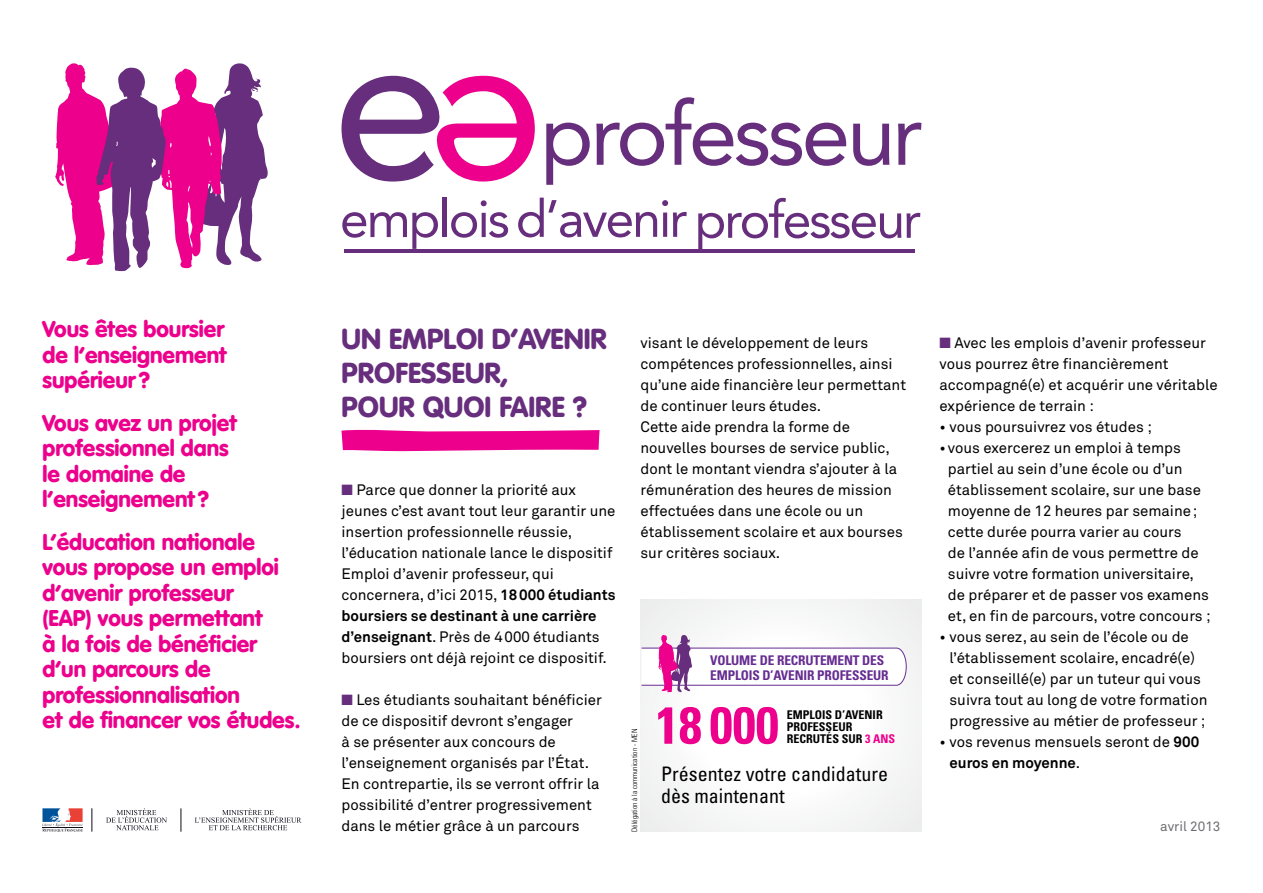
<style>
.page{position:relative;width:1263px;height:893px;background:#fff}
.page>*{position:absolute;margin:0;border:0;box-sizing:border-box;transform-origin:0 0}
.t1{font:700 condensed 52.05px "Univers";color:#ec008c}
.t2{font:900 28.5px/34.2px "VAG Rounded";color:#662e7c}
.t3{font:900 22.5px/25.5px "VAG Rounded";color:#ec008c}
.t4{font:condensed 20.1px/21.3px "Univers";color:#000}
.t5{font:15px/21px "Akkurat";color:#000}
.t6{font:13.5px "Akkurat";color:#6d6e71}
.t7{font:700 condensed 13.35px/14.7px "Univers";letter-spacing:-.01em;color:#662d91}
.t8{font:700 condensed 12px/12px "Univers";color:#000}
.t9{font:300 condensed 7.5px "Univers";color:#000}
.s1{color:#662e7c}
.s2{font-weight:700}
.s3{color:#ec008c}
</style>
<div class="page">
<svg style="left:341px;top:76px;width:194px;height:106px"></svg>
<svg style="left:342px;top:212px;width:96px;height:37px"></svg>
<div style="left:442px;top:198px;width:5px;height:39px;background:#662e7c"></div>
<svg style="left:451px;top:200px;width:57px;height:38px"></svg>
<svg style="left:518px;top:198px;width:169px;height:39px"></svg>
<hr style="left:344px;top:249px;width:571px;height:3px;background:#662e7c">
<svg style="left:698px;top:198px;width:222px;height:51px"></svg>
<svg style="left:546px;top:123px;width:44px;height:62px"></svg>
<svg style="left:596px;top:97px;width:250px;height:69px"></svg>
<svg style="left:853px;top:124px;width:36px;height:42px"></svg>
<svg style="left:898px;top:123px;width:23px;height:42px"></svg>
<svg style="left:341px;top:429px;width:259px;height:22px;background:#ee1e99"></svg>
<svg style="left:55px;top:63px;width:213px;height:209px"></svg>
<svg style="left:195px;top:808px;width:106px;height:22px"></svg>
<svg style="left:106px;top:808px;width:61px;height:22px"></svg>
<svg style="left:181px;top:808px;width:1px;height:24px"></svg>
<svg style="left:92px;top:808px;width:1px;height:24px"></svg>
<svg style="left:42px;top:808px;width:41px;height:24px"></svg>
<hr style="left:42px;top:827px;width:41px;height:1px;background:#0c0c17">
<div style="left:641px;top:599px;width:280px;height:233px;background:#f8f8f9"></div>
<svg style="left:641px;top:635px;width:266px;height:57px"></svg>
<h3 class="t3" style="left:43px;top:316px;width:187px">Vous êtes boursier de l’enseignement supérieur?</h3>
<h3 class="t3" style="left:43px;top:410px;width:197px">Vous avez un projet professionnel dans le domaine de l’enseignement?</h3>
<h3 class="t3" style="left:43px;top:529px;width:260px">L’éducation nationale vous propose un emploi d’avenir professeur<br>(EAP) vous permettant<br>à la fois de bénéficier d’un parcours de professionnalisation<br>et de financer vos études.</h3>
<h2 class="t2" style="left:341px;top:321px;width:267px">Un emploi d’avenir professeu r,<br>pour quoi faire ?</h2>
<p class="t5" style="left:341px;top:480px;width:276px"><span class="s1">■</span> Parce que donner la priorité aux jeunes c’est avant tout leur garantir une insertion professionnelle réussie, l’éducation nationale lance le dispositif Emploi d’avenir professeur, qui concernera, d’ici 2015, <span class="s2">18000 étudiants boursiers se destinant à une carrière d’enseignant</span>. Près de 4000 étudiants boursiers ont déjà rejoint ce dispositif.</p>
<p class="t5" style="left:341px;top:690px;width:262px"><span class="s1">■</span> Les étudiants souhaitant bénéficier de ce dispositif devront s’engager<br>à se présenter aux concours de l’enseignement organisés par l’État.<br>En contrepartie, ils se verront offrir la possibilité d’entrer progressivement dans le métier grâce à un parcours</p>
<p class="t5" style="left:640px;top:333px;width:267px">visant le développement de leurs compétences professionnelles, ainsi qu’une aide financière leur permettant de continuer leurs études.<br>Cette aide prendra la forme de nouvelles bourses de service public, dont le montant viendra s’ajouter à la rémunération des heures de mission effectuées dans une école ou un établissement scolaire et aux bourses sur critères sociaux.</p>
<p class="t5" style="left:939px;top:333px;width:280px"><span class="s1">■</span> Avec les emplois d’avenir professeur vous pourrez être financièrement accompagné(e) et acquérir une véritable expérience de terrain :</p>
<p class="t5" style="left:939px;top:417px;width:214px">• vous poursuivrez vos études ;</p>
<p class="t5" style="left:948px;top:438px;width:264px;text-indent:-8px">• vous exercerez un emploi à temps partiel au sein d’une école ou d’un établissement scolaire, sur une base moyenne de 12 heures par semaine; cette durée pourra varier au cours<br>de l’année afin de vous permettre de suivre votre formation universitaire, de préparer et de passer vos examens et, en fin de parcours, votre concours ;</p>
<p class="t5" style="left:949px;top:627px;width:260px;text-indent:-10px">• vous serez, au sein de l’école ou de l’établissement scolaire, encadré(e) et conseillé(e) par un tuteur qui vous suivra tout au long de votre formation progressive au métier de professeur ;</p>
<p class="t5" style="left:949px;top:732px;width:251px;text-indent:-10px">• vos revenus mensuels seront de <span class="s2">900 euros en moyenne</span>.</p>
<p class="t7" style="left:710px;top:653px;width:180px">VOLUME DE RECRUTEMENT DES<br>EMPLOIS D’AVENIR PROFESSEUR</p>
<h1 class="t1" style="left:656px;top:693px;width:125px">18 000</h1>
<p class="t8" style="left:787px;top:708px;width:110px">EMPLOIS D’AVENIR<br>PROFESSEUR<br>RECRUTÉS SUR <span class="s3">3 ANS</span></p>
<h3 class="t4" style="left:661px;top:763px;width:228px">Présentez votre candidature dès maintenant</h3>
<p class="t9" style="left:630px;top:832px;width:105px;rotate:-90deg">Délégation à la communication - MEN</p>
<p class="t6" style="left:1160px;top:818px;width:62px">avril 2013</p>
</div>
